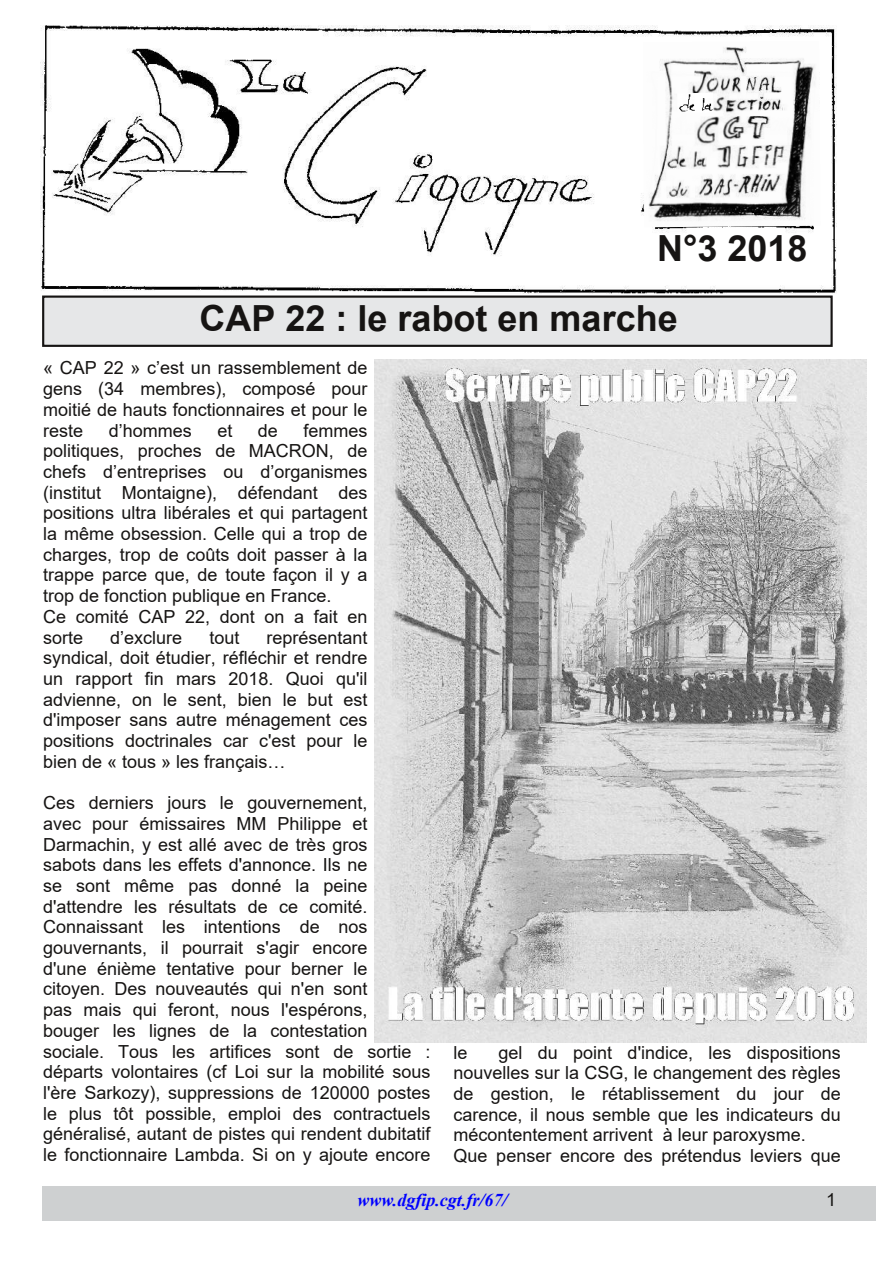
<style>
.page{position:relative;width:893px;height:1263px;background:#fff}
.page>*{position:absolute;margin:0;border:0;box-sizing:border-box;transform-origin:0 0}
.t1{font:700 36px "Arial";color:#161413}
.t2{font:18px/20.7px "Arial";color:#161413}
.t3{font:italic 700 18px "Times New Roman";color:#00f}
</style>
<div class="page">
<div style="left:42px;top:1186px;width:834px;height:34px;background:#ced0d1"></div>
<img style="left:41px;top:25px;width:795px;height:268px">
<img style="left:643px;top:41px;width:177px;height:186px">
<img style="left:677px;top:93px;width:36px;height:20px">
<div style="left:43px;top:297px;width:789px;height:49px;background:#e6e7e8"></div>
<div style="left:42px;top:295px;width:791px;height:52px;border:2px solid #161413"></div>
<img style="left:375px;top:359px;width:491px;height:683px">
<h1 class="t1" style="left:657px;top:223px;width:152px">N°3 2018</h1>
<h1 class="t1" style="left:200px;top:293px;width:480px">CAP 22 : le rabot en marche</h1>
<p class="t2" style="left:43px;top:359px;width:326px;text-align:justify">« CAP 22 » c’est un rassemblement de gens (34 membres), composé pour moitié de hauts fonctionnaires et pour le reste</p>
<p class="t2" style="left:43px;top:422px;width:326px;text-indent:260px">femmes politiques, proches de MACRON, de chefs d’entreprises ou d’organismes (institut Montaigne), défendant des positions ultra libérales et qui partagent la même obsession. Celle qui a trop de charges, trop de coûts doit passer à la trappe parce que, de toute façon il y a trop de fonction publique en France.<br>Ce comité CAP 22, dont on a fait en sorte</p>
<p class="t2" style="left:109px;top:422px;width:85px">d’hommes</p>
<p class="t2" style="left:217px;top:422px;width:17px">et</p>
<p class="t2" style="left:258px;top:422px;width:22px">de</p>
<p class="t2" style="left:110px;top:628px;width:74px">d’exclure</p>
<p class="t2" style="left:209px;top:628px;width:32px">tout</p>
<p class="t2" style="left:43px;top:628px;width:326px;text-align:justify;text-indent:223px">représentant syndical, doit étudier, réfléchir et rendre un rapport fin mars 2018. Quoi qu'il advienne, on le sent, bien le but est d'imposer sans autre ménagement ces positions doctrinales car c'est pour le bien de « tous » les français…</p>
<p class="t2" style="left:43px;top:794px;width:389px">Ces derniers jours le gouvernement,<br>avec pour émissaires MM Philippe et Darmachin, y est allé avec de très gros<br>sabots dans les effets d'annonce. Ils ne<br>se sont même pas donné la peine d'attendre les résultats de ce comité.<br>Connaissant les intentions de nos gouvernants, il pourrait s'agir encore<br>d'une énième tentative pour berner le citoyen. Des nouveautés qui n'en sont<br>pas mais qui feront, nous l'espérons,<br>bouger les lignes de la contestation sociale. Tous les artifices sont de sortie : départs volontaires (cf Loi sur la mobilité sous l'ère Sarkozy), suppressions de 120000 postes le plus tôt possible, emploi des contractuels généralisé, autant de pistes qui rendent dubitatif le fonctionnaire Lambda. Si on y ajoute encore</p>
<p class="t2" style="left:454px;top:1043px;width:389px;text-indent:45px">gel du point d'indice, les dispositions nouvelles sur la CSG, le changement des règles de gestion, le rétablissement du jour de carence, il nous semble que les indicateurs du mécontentement arrivent à leur paroxysme.<br>Que penser encore des prétendus leviers que</p>
<p class="t2" style="left:454px;top:1043px;width:16px">le</p>
<p class="t3" style="left:358px;top:1187px;width:151px">www.dgfip.cgt.fr/67/</p>
<p class="t2" style="left:826px;top:1191px;width:12px">1</p>
</div>
